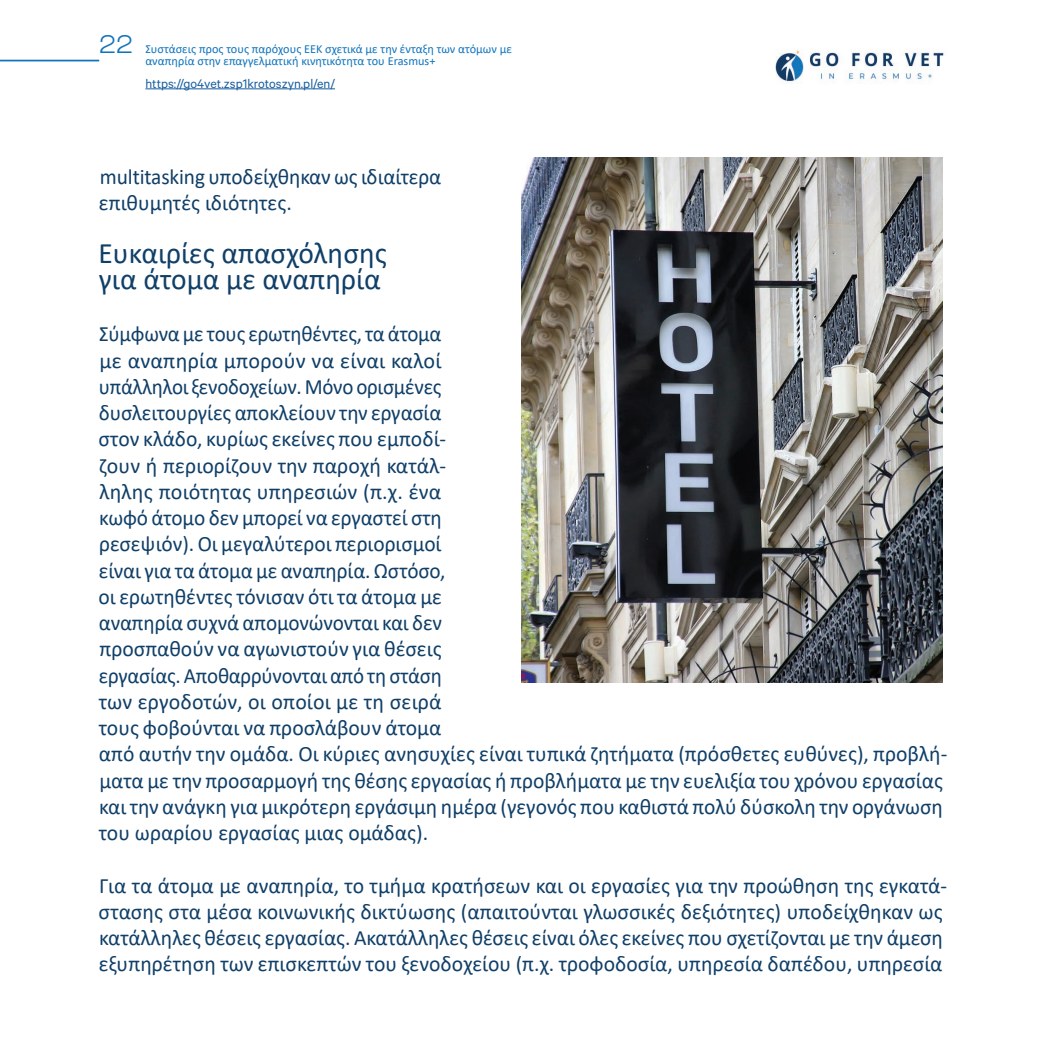
<style>
.page{position:relative;width:1042px;height:1042px;background:#fff}
.page>*{position:absolute;margin:0;border:0;box-sizing:border-box;transform-origin:0 0}
.t1{font:29.75px/26.2px "Calibri";color:#103f68}
.t2{font:24.5px "Sharp Grotesk Light 21";color:#1074bc}
.t3{font:21.88px/26.2px "Calibri";color:#103f68;scale:.96 1}
.t4{font:21.88px/26.2px "Calibri";color:#103f68}
.t5{font:14px "Calibre";color:#175d9e}
.t6{font:12.25px/12.2px "Calibri";color:#1074bc}
</style>
<div class="page">
<hr style="left:0;top:60px;width:99px;height:1px;background:#1074bc">
<img style="left:775px;top:49px;width:169px;height:35px">
<hr style="left:145px;top:89px;width:190px;height:1px;background:#175d9e">
<img style="left:521px;top:158px;width:422px;height:524px">
<p class="t2" style="left:99px;top:25px;width:35px">22</p>
<p class="t6" style="left:145px;top:42px;width:368px">Συστάσεις προς τους παρόχους ΕΕΚ σχετικά με την ένταξη των ατόμων με αναπηρία στην επαγγελματική κινητικότητα του Erasmus+</p>
<p class="t5" style="left:145px;top:75px;width:191px">https://go4vet.zsp1krotoszyn.pl/en/</p>
<p class="t4" style="left:99px;top:163px;width:344px">multitasking υποδείχθηκαν ως ιδιαίτερα επιθυμητές ιδιότητες.</p>
<h1 class="t1" style="left:99px;top:239px;width:290px">Ευκαιρίες απασχόλησης για άτομα με αναπηρία</h1>
<p class="t3" style="left:99px;top:320px;width:885px">Σύμφωνα με τους ερωτηθέντες, τα άτομα<br>με αναπηρία μπορούν να είναι καλοί<br>υπάλληλοι ξενοδοχείων. Μόνο ορισμένες<br>δυσλειτουργίες αποκλείουν την εργασία<br>στον κλάδο, κυρίως εκείνες που εμποδί-<br>ζουν ή περιορίζουν την παροχή κατάλ-<br>ληλης ποιότητας υπηρεσιών (π.χ. ένα<br>κωφό άτομο δεν μπορεί να εργαστεί στη<br>ρεσεψιόν). Οι μεγαλύτεροι περιορισμοί<br>είναι για τα άτομα με αναπηρία. Ωστόσο,<br>οι ερωτηθέντες τόνισαν ότι τα άτομα με<br>αναπηρία συχνά απομονώνονται και δεν<br>προσπαθούν να αγωνιστούν για θέσεις<br>εργασίας. Αποθαρρύνονται από τη στάση<br>των εργοδοτών, οι οποίοι με τη σειρά<br>τους φοβούνται να προσλάβουν άτομα<br>από αυτήν την ομάδα. Οι κύριες ανησυχίες είναι τυπικά ζητήματα (πρόσθετες ευθύνες), προβλή&shy;ματα με την προσαρμογή της θέσης εργασίας ή προβλήματα με την ευελιξία του χρόνου εργασίας και την ανάγκη για μικρότερη εργάσιμη ημέρα (γεγονός που καθιστά πολύ δύσκολη την οργάνωση του ωραρίου εργασίας μιας ομάδας).</p>
<p class="t4" style="left:99px;top:872px;width:850px">Για τα άτομα με αναπηρία, το τμήμα κρατήσεων και οι εργασίες για την προώθηση της εγκατά&shy;στασης στα μέσα κοινωνικής δικτύωσης (απαιτούνται γλωσσικές δεξιότητες) υποδείχθηκαν ως κατάλληλες θέσεις εργασίας. Ακατάλληλες θέσεις είναι όλες εκείνες που σχετίζονται με την άμεση εξυπηρέτηση των επισκεπτών του ξενοδοχείου (π.χ. τροφοδοσία, υπηρεσία δαπέδου, υπηρεσία</p>
</div>
